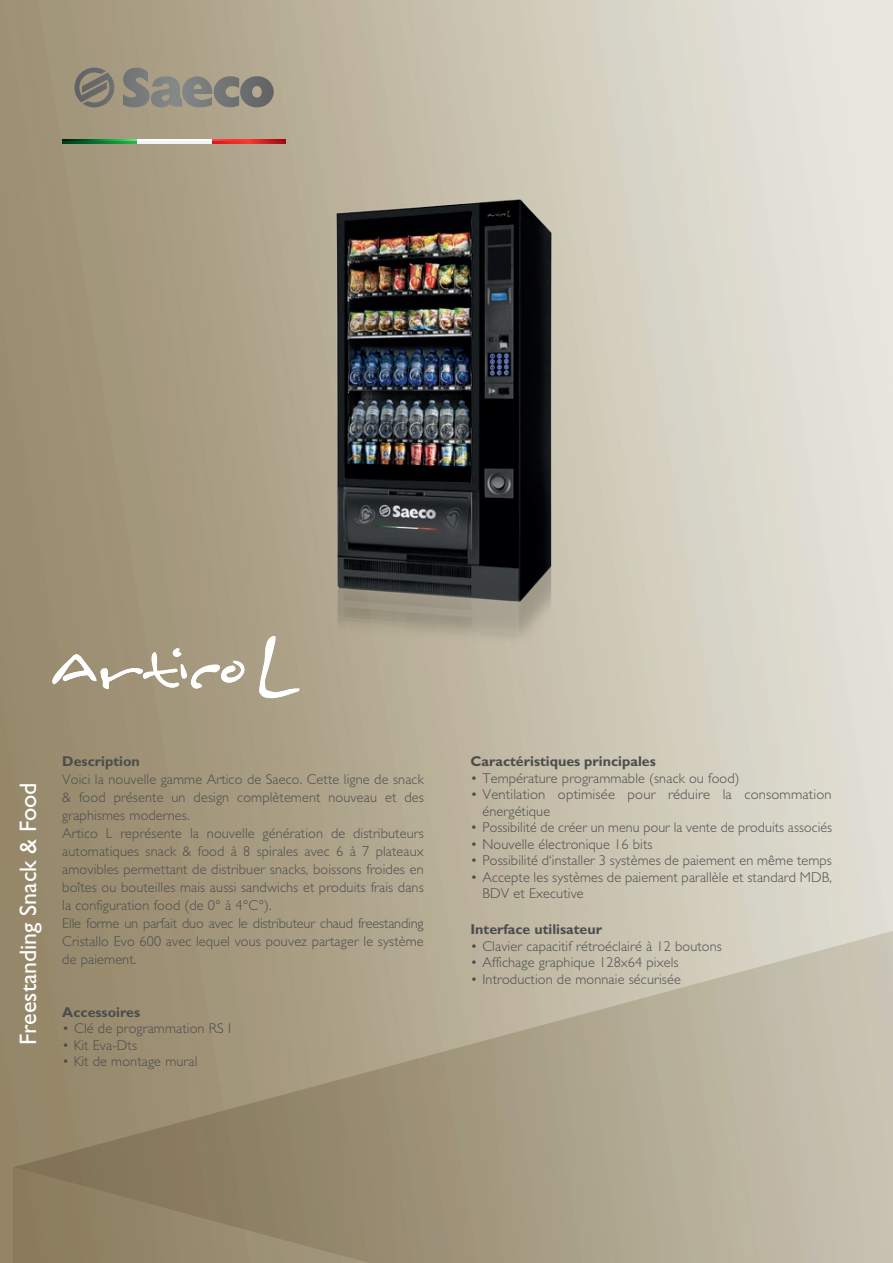
<style>
.page{position:relative;width:893px;height:1263px;background:#fff}
.page>*{position:absolute;margin:0;border:0;box-sizing:border-box;transform-origin:0 0}
.t1{font:24px "Gill Sans Std";color:#fff}
.t2{font:300 14.25px/18px "Gill Sans Std";letter-spacing:.01em;color:#4b4c4d}
.t3{font:700 14.25px "Gill Sans Std";color:#4b4c4d}
</style>
<div class="page">
<img style="left:0;top:0;width:893px;height:1263px">
<svg style="left:13px;top:925px;width:880px;height:338px;background:#aea48d"></svg>
<svg style="left:13px;top:1167px;width:450px;height:96px;background:#918468"></svg>
<svg style="left:62px;top:139px;width:75px;height:4px"></svg>
<svg style="left:137px;top:139px;width:75px;height:4px"></svg>
<svg style="left:212px;top:139px;width:74px;height:4px"></svg>
<hr style="left:63px;top:140px;width:223px;height:1px;background:#fff">
<svg style="left:75px;top:68px;width:199px;height:39px;background:#8c887d"></svg>
<img style="left:278px;top:185px;width:337px;height:487px">
<svg style="left:52px;top:647px;width:193px;height:42px"></svg>
<svg style="left:258px;top:635px;width:43px;height:64px"></svg>
<h1 class="t1" style="left:14px;top:1045px;width:264px;rotate:-90deg">Freestanding Snack &amp; Food</h1>
<p class="t3" style="left:62px;top:753px;width:79px">Description</p>
<p class="t2" style="left:62px;top:770px;width:363px">Voici la nouvelle gamme Artico de Saeco. Cette ligne de snack &amp; food présente un design complètement nouveau et des graphismes modernes.<br>Artico L représente la nouvelle génération de distributeurs automatiques snack &amp; food à 8 spirales avec 6 à 7 plateaux amovibles permettant de distribuer snacks, boissons froides en boîtes ou bouteilles mais aussi sandwichs et produits frais dans la configuration food (de 0° à 4°C°).<br>Elle forme un parfait duo avec le distributeur chaud freestanding Cristallo Evo 600 avec lequel vous pouvez partager le système de paiement.</p>
<p class="t3" style="left:62px;top:1003px;width:79px">Accessoires</p>
<p class="t2" style="left:62px;top:1019px;width:170px">• Clé de programmation RS I</p>
<p class="t2" style="left:62px;top:1036px;width:76px">• Kit Eva-Dts</p>
<p class="t2" style="left:62px;top:1052px;width:137px">• Kit de montage mural</p>
<p class="t3" style="left:470px;top:753px;width:187px">Caractéristiques principales</p>
<p class="t2" style="left:470px;top:769px;width:271px">• Température programmable (snack ou food)</p>
<p class="t2" style="left:482px;top:786px;width:351px;line-height:16.5px;text-indent:-12px">• Ventilation optimisée pour réduire la consommation énergétique</p>
<p class="t2" style="left:470px;top:818px;width:363px">• Possibilité de créer un menu pour la vente de produits associés</p>
<p class="t2" style="left:470px;top:835px;width:183px">• Nouvelle électronique 16 bits</p>
<p class="t2" style="left:470px;top:851px;width:363px">• Possibilité d‘installer 3 systèmes de paiement en même temps</p>
<p class="t2" style="left:482px;top:869px;width:351px;line-height:16.5px;text-indent:-12px">• Accepte les systèmes de paiement parallèle et standard MDB,<br>BDV et Executive</p>
<p class="t3" style="left:470px;top:921px;width:133px">Interface utilisateur</p>
<p class="t2" style="left:470px;top:937px;width:253px">• Clavier capacitif rétroéclairé à 12 boutons</p>
<p class="t2" style="left:470px;top:953px;width:210px">• Affichage graphique 128x64 pixels</p>
<p class="t2" style="left:470px;top:970px;width:212px">• Introduction de monnaie sécurisée</p>
</div>
